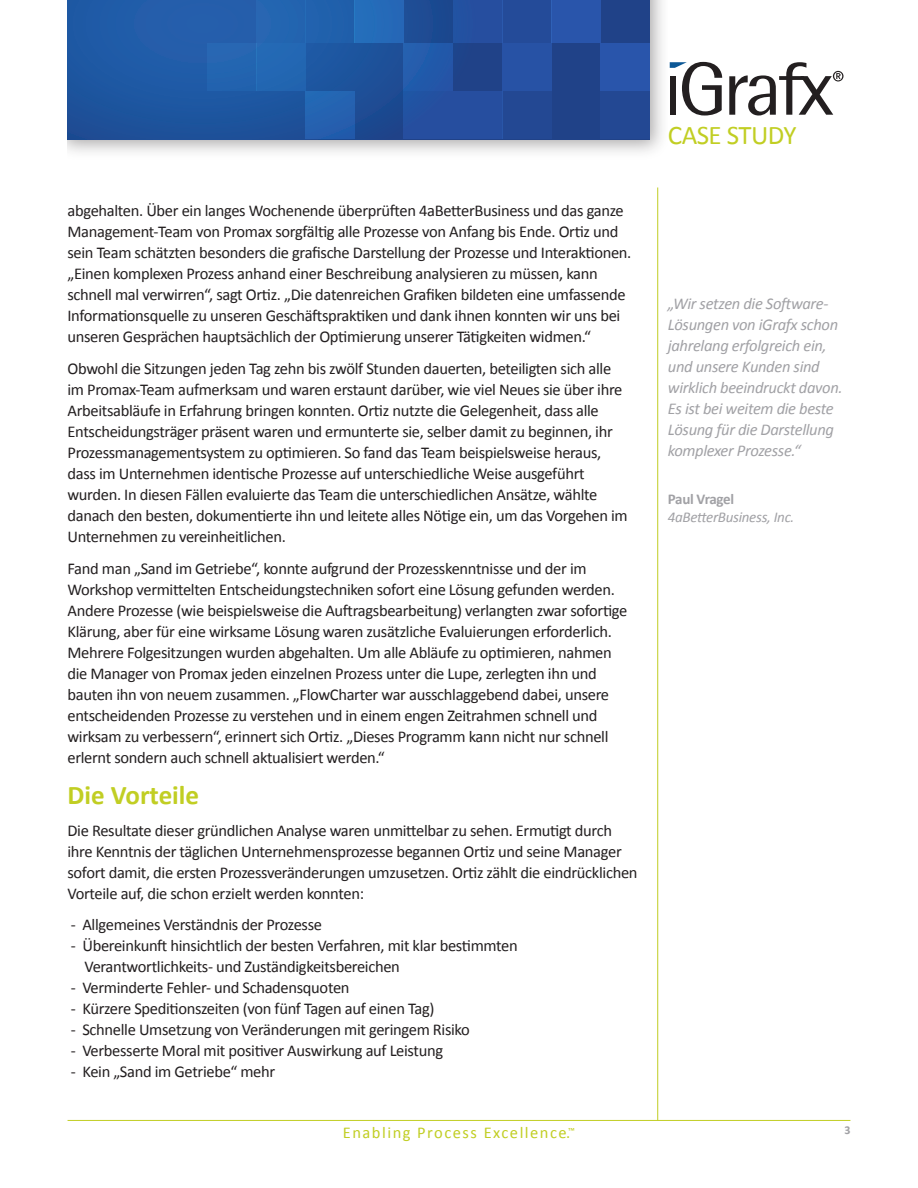
<style>
.page{position:relative;width:918px;height:1188px;background:#fff}
.page>*{position:absolute;margin:0;border:0;box-sizing:border-box;transform-origin:0 0}
.t1{font:700 27px "Calibri";color:#c1ce23}
.t2{font:27px "Calibri";letter-spacing:-.02em;color:#c1ce23}
.t3{font:16.5px/21px "Calibri";letter-spacing:-.02em;color:#231f20}
.t4{font:italic 16.5px/21px "Calibri";letter-spacing:-.02em;color:#a1a1a5}
.t5{font:16.5px "Calibri";letter-spacing:.09em;color:#c1ce23}
.t6{font:italic 15px "Calibri";letter-spacing:-.02em;color:#a1a1a5}
.t7{font:700 15px "Calibri";letter-spacing:-.025em;color:#a1a1a5}
.t8{font:700 12px "Calibri";color:#a1a1a5}
</style>
<div class="page">
<hr style="left:68px;top:1120px;width:782px;height:1px;background:#c1ce23">
<hr style="left:657px;top:188px;width:1px;height:932px;background:#c1ce23">
<svg style="left:670px;top:62px;width:52px;height:54px"></svg>
<svg style="left:729px;top:62px;width:115px;height:54px"></svg>
<img style="left:68px;top:0;width:594px;height:152px">
<svg style="left:68px;top:0;width:582px;height:139px;background:#1f519b"></svg>
<div style="left:552px;top:0;width:49px;height:43px;background:#2955ab"></div>
<div style="left:601px;top:43px;width:49px;height:48px;background:#2955ab"></div>
<div style="left:601px;top:91px;width:49px;height:48px;background:#234893"></div>
<div style="left:207px;top:43px;width:49px;height:48px;background:#2365b1"></div>
<div style="left:453px;top:0;width:49px;height:43px;background:#264e9f"></div>
<div style="left:502px;top:43px;width:50px;height:48px;background:#2752a5"></div>
<div style="left:502px;top:91px;width:50px;height:48px;background:#234893"></div>
<div style="left:256px;top:43px;width:49px;height:48px;background:#2367b4"></div>
<div style="left:502px;top:0;width:50px;height:43px;background:#244b99"></div>
<div style="left:305px;top:0;width:50px;height:43px;background:#2061ac"></div>
<div style="left:404px;top:91px;width:49px;height:48px;background:#264e9f"></div>
<div style="left:256px;top:0;width:49px;height:43px;background:#2365b1"></div>
<div style="left:305px;top:91px;width:50px;height:48px;background:#2562b0"></div>
<div style="left:404px;top:43px;width:49px;height:48px;background:#2259aa"></div>
<div style="left:453px;top:91px;width:49px;height:48px;background:#264e9f"></div>
<div style="left:355px;top:0;width:49px;height:43px;background:#256bb9"></div>
<p class="t3" style="left:68px;top:200px;width:565px">abgehalten. Über ein langes Wochenende überprüften 4aBetterBusiness und das ganze Management-Team von Promax sorgfältig alle Prozesse von Anfang bis Ende. Ortiz und sein Team schätzten besonders die grafische Darstellung der Prozesse und Interaktionen. „Einen komplexen Prozess anhand einer Beschreibung analysieren zu müssen, kann schnell mal verwirren“, sagt Ortiz. „Die datenreichen Grafiken bildeten eine umfassende Informationsquelle zu unseren Geschäftspraktiken und dank ihnen konnten wir uns bei unseren Gesprächen hauptsächlich der Optimierung unserer Tätigkeiten widmen.“</p>
<p class="t3" style="left:68px;top:358px;width:562px">Obwohl die Sitzungen jeden Tag zehn bis zwölf Stunden dauerten, beteiligten sich alle im Promax-Team aufmerksam und waren erstaunt darüber, wie viel Neues sie über ihre Arbeitsabläufe in Erfahrung bringen konnten. Ortiz nutzte die Gelegenheit, dass alle Entscheidungsträger präsent waren und ermunterte sie, selber damit zu beginnen, ihr Prozessmanagementsystem zu optimieren. So fand das Team beispielsweise heraus, dass im Unternehmen identische Prozesse auf unterschiedliche Weise ausgeführt wurden. In diesen Fällen evaluierte das Team die unterschiedlichen Ansätze, wählte danach den besten, dokumentierte ihn und leitete alles Nötige ein, um das Vorgehen im Unternehmen zu vereinheitlichen.</p>
<p class="t3" style="left:68px;top:558px;width:561px">Fand man „Sand im Getriebe“, konnte aufgrund der Prozesskenntnisse und der im Workshop vermittelten Entscheidungstechniken sofort eine Lösung gefunden werden.<br>Andere Prozesse (wie beispielsweise die Auftragsbearbeitung) verlangten zwar sofortige Klärung, aber für eine wirksame Lösung waren zusätzliche Evaluierungen erforderlich.<br>Mehrere Folgesitzungen wurden abgehalten. Um alle Abläufe zu optimieren, nahmen die Manager von Promax jeden einzelnen Prozess unter die Lupe, zerlegten ihn und bauten ihn von neuem zusammen. „FlowCharter war ausschlaggebend dabei, unsere entscheidenden Prozesse zu verstehen und in einem engen Zeitrahmen schnell und wirksam zu verbessern“, erinnert sich Ortiz. „Dieses Programm kann nicht nur schnell erlernt sondern auch schnell aktualisiert werden.“</p>
<h1 class="t1" style="left:68px;top:778px;width:133px">Die Vorteile</h1>
<p class="t3" style="left:68px;top:820px;width:572px">Die Resultate dieser gründlichen Analyse waren unmittelbar zu sehen. Ermutigt durch ihre Kenntnis der täglichen Unternehmensprozesse begannen Ortiz und seine Manager sofort damit, die ersten Prozessveränderungen umzusetzen. Ortiz zählt die eindrücklichen Vorteile auf, die schon erzielt werden konnten:</p>
<p class="t3" style="left:71px;top:914px;width:253px">- Allgemeines Verständnis der Prozesse</p>
<p class="t3" style="left:84px;top:935px;width:435px;text-indent:-14px">- Übereinkunft hinsichtlich der besten Verfahren, mit klar bestimmten<br>Verantwortlichkeits- und Zuständigkeitsbereichen</p>
<p class="t3" style="left:71px;top:977px;width:280px">- Verminderte Fehler- und Schadensquoten</p>
<p class="t3" style="left:71px;top:998px;width:365px">- Kürzere Speditionszeiten (von fünf Tagen auf einen Tag)</p>
<p class="t3" style="left:71px;top:1019px;width:401px">- Schnelle Umsetzung von Veränderungen mit geringem Risiko</p>
<p class="t3" style="left:71px;top:1040px;width:374px">- Verbesserte Moral mit positiver Auswirkung auf Leistung</p>
<p class="t3" style="left:71px;top:1061px;width:206px">- Kein „Sand im Getriebe“ mehr</p>
<p class="t5" style="left:343px;top:1122px;width:234px">Enabling Process Excellence.<sup>™</sup></p>
<h1 class="t2" style="left:668px;top:118px;width:130px">CASE STUDY</h1>
<p class="t4" style="left:668px;top:293px;width:176px">„Wir setzen die Software-<br>Lösungen von iGrafx schon jahrelang erfolgreich ein, und unsere Kunden sind wirklich beeindruckt davon.<br>Es ist bei weitem die beste<br>Lösung für die Darstellung komplexer Prozesse.“</p>
<p class="t7" style="left:668px;top:489px;width:68px">Paul Vragel</p>
<p class="t6" style="left:668px;top:507px;width:128px">4aBetterBusiness, Inc.</p>
<p class="t8" style="left:844px;top:1123px;width:8px">3</p>
</div>
